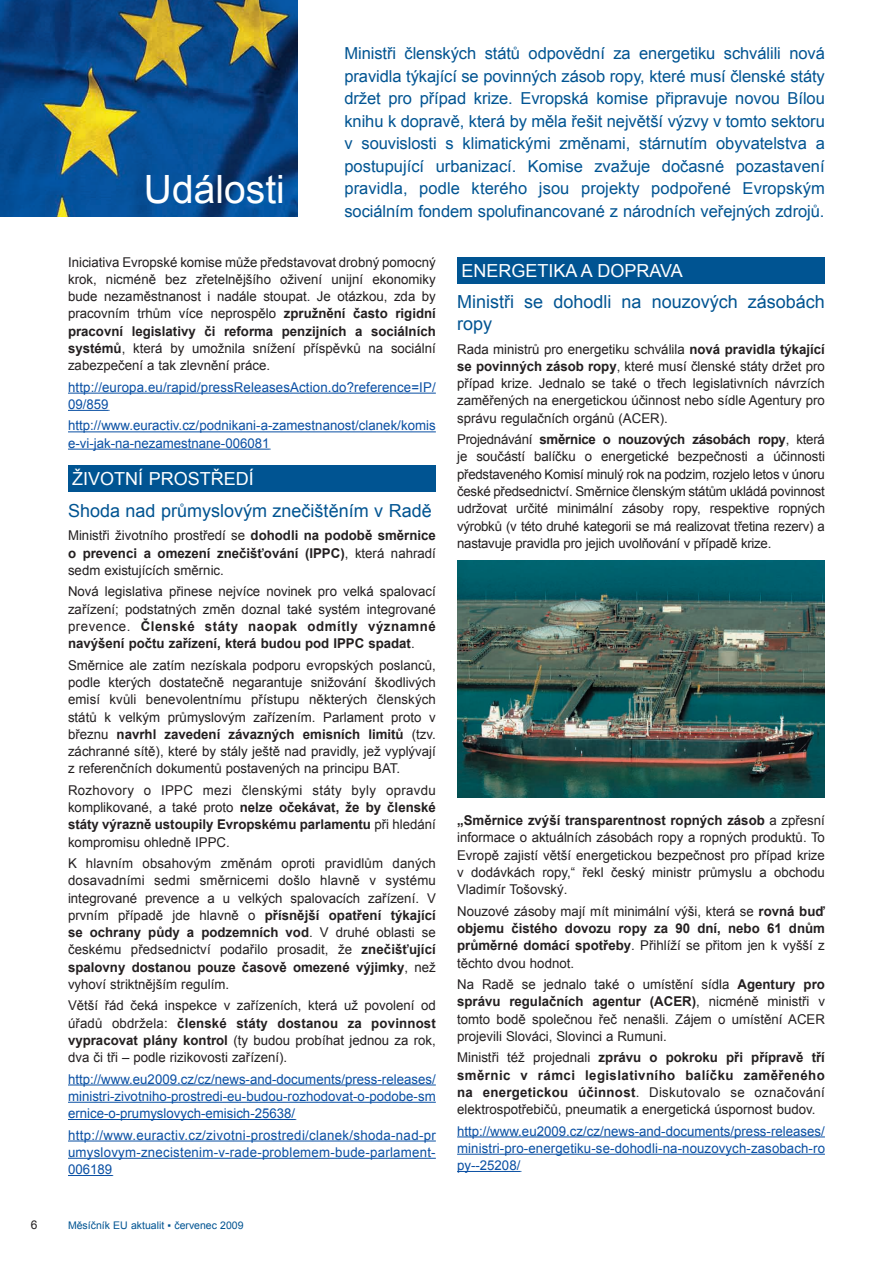
<style>
.page{position:relative;width:893px;height:1263px;background:#fff}
.page>*{position:absolute;margin:0;border:0;box-sizing:border-box;transform-origin:0 0}
.t1{font:39px "Arial";color:#fff}
.t2{font:18px/22.5px "Arial";color:#005492}
.t3{font:18px "Arial";color:#fff}
.t4{font:16.5px/22.5px "Arial";letter-spacing:-.005em;color:#005492;text-align:justify}
.t5{font:13.5px/17.2px "Arial";color:#231f20;text-align:justify}
.t6{font:13.5px/17.2px "Arial";letter-spacing:.005em;color:#094fa3;text-align:justify}
.t7{font:12px "Arial";color:#231f20}
.t8{font:10.5px "Arial";color:#005492}
.s1{font-weight:700}
</style>
<div class="page">
<img style="left:0;top:0;width:298px;height:217px">
<hr style="left:68px;top:393px;width:368px;height:1px;background:#094fa3">
<hr style="left:68px;top:410px;width:40px;height:1px;background:#094fa3">
<hr style="left:68px;top:431px;width:368px;height:1px;background:#094fa3">
<hr style="left:68px;top:449px;width:202px;height:1px;background:#094fa3">
<hr style="left:68px;top:1084px;width:368px;height:1px;background:#094fa3">
<hr style="left:68px;top:1102px;width:368px;height:1px;background:#094fa3">
<hr style="left:68px;top:1119px;width:227px;height:1px;background:#094fa3">
<hr style="left:68px;top:1140px;width:368px;height:1px;background:#094fa3">
<hr style="left:68px;top:1158px;width:368px;height:1px;background:#094fa3">
<hr style="left:68px;top:1175px;width:44px;height:1px;background:#094fa3">
<hr style="left:457px;top:1136px;width:368px;height:1px;background:#094fa3">
<hr style="left:457px;top:1154px;width:368px;height:1px;background:#094fa3">
<hr style="left:457px;top:1171px;width:63px;height:1px;background:#094fa3">
<div style="left:68px;top:466px;width:368px;height:26px;background:#005492"></div>
<img style="left:458px;top:561px;width:367px;height:236px">
<div style="left:457px;top:257px;width:368px;height:27px;background:#005492"></div>
<p class="t7" style="left:31px;top:1217px;width:8px">6</p>
<h1 class="t1" style="left:144px;top:163px;width:142px">Události</h1>
<p class="t4" style="left:344px;top:42px;width:482px">Ministři členských států odpovědní za energetiku schválili nová pravidla týkající se povinných zásob ropy, které musí členské státy držet pro případ krize. Evropská komise připravuje novou Bílou knihu k dopravě, která by měla řešit největší výzvy v tomto sektoru v souvislosti s klimatickými změnami, stárnutím obyvatelstva a postupující urbanizací. Komise zvažuje dočasné pozastavení pravidla, podle kterého jsou projekty podpořené Evropským sociálním fondem spolufinancované z národních veřejných zdrojů.</p>
<p class="t5" style="left:68px;top:253px;width:369px">Iniciativa Evropské komise může představovat drobný pomocný krok, nicméně bez zřetelnějšího oživení unijní ekonomiky bude nezaměstnanost i nadále stoupat. Je otázkou, zda by pracovním trhům více neprospělo <span class="s1">zpružnění často rigidní pracovní legislativy či reforma penzijních a sociálních systémů</span>, která by umožnila snížení příspěvků na sociální zabezpečení a tak zlevnění práce.</p>
<p class="t6" style="left:68px;top:378px;width:369px">http://europa.eu/rapid/pressReleasesAction.do?reference=IP/<br>09/859</p>
<p class="t6" style="left:68px;top:417px;width:369px">http://www.euractiv.cz/podnikani-a-zamestnanost/clanek/komis e-vi-jak-na-nezamestnane-006081</p>
<h2 class="t3" style="left:72px;top:467px;width:183px">ŽIVOTNÍ PROSTŘEDÍ</h2>
<h2 class="t2" style="left:68px;top:499px;width:365px">Shoda nad průmyslovým znečištěním v Radě</h2>
<p class="t5" style="left:68px;top:527px;width:369px">Ministři životního prostředí se <span class="s1">dohodli na podobě směrnice o prevenci a omezení znečišťování (IPPC)</span>, která nahradí sedm existujících směrnic.</p>
<p class="t5" style="left:68px;top:583px;width:369px">Nová legislativa přinese nejvíce novinek pro velká spalovací zařízení; podstatných změn doznal také systém integrované prevence. <span class="s1">Členské státy naopak odmítly významné navýšení počtu zařízení, která budou pod IPPC spadat</span>.</p>
<p class="t5" style="left:68px;top:656px;width:369px">Směrnice ale zatím nezískala podporu evropských poslanců, podle kterých dostatečně negarantuje snižování škodlivých emisí kvůli benevolentnímu přístupu některých členských států k velkým průmyslovým zařízením. Parlament proto v březnu <span class="s1">navrhl zavedení závazných emisních limitů</span> (tzv. záchranné sítě), které by stály ještě nad pravidly, jež vyplývají z referenčních dokumentů postavených na principu BAT.</p>
<p class="t5" style="left:68px;top:781px;width:369px">Rozhovory o IPPC mezi členskými státy byly opravdu komplikované, a také proto <span class="s1">nelze očekávat, že by členské státy výrazně ustoupily Evropskému parlamentu</span> při hledání kompromisu ohledně IPPC.</p>
<p class="t5" style="left:68px;top:855px;width:369px">K hlavním obsahovým změnám oproti pravidlům daných dosavadními sedmi směrnicemi došlo hlavně v systému integrované prevence a u velkých spalovacích zařízení. V prvním případě jde hlavně o <span class="s1">přísnější opatření týkající se ochrany půdy a podzemních vod</span>. V druhé oblasti se českému předsednictví podařilo prosadit, že <span class="s1">znečišťující spalovny dostanou pouze časově omezené výjimky</span>, než vyhoví striktnějším regulím.</p>
<p class="t5" style="left:68px;top:997px;width:369px">Větší řád čeká inspekce v zařízeních, která už povolení od úřadů obdržela: <span class="s1">členské státy dostanou za povinnost vypracovat plány kontrol</span> (ty budou probíhat jednou za rok, dva či tři – podle rizikovosti zařízení).</p>
<p class="t6" style="left:68px;top:1070px;width:369px">http://www.eu2009.cz/cz/news-and-documents/press-releases/ ministri-zivotniho-prostredi-eu-budou-rozhodovat-o-podobe-sm ernice-o-prumyslovych-emisich-25638/</p>
<p class="t6" style="left:68px;top:1126px;width:369px">http://www.euractiv.cz/zivotni-prostredi/clanek/shoda-nad-pr umyslovym-znecistenim-v-rade-problemem-bude-parlament-006189</p>
<p class="t8" style="left:68px;top:1218px;width:177px">Měsíčník EU aktualit ▪ červenec 2009</p>
<h2 class="t3" style="left:461px;top:259px;width:223px">ENERGETIKA A DOPRAVA</h2>
<h2 class="t2" style="left:457px;top:290px;width:369px">Ministři se dohodli na nouzových zásobách ropy</h2>
<p class="t5" style="left:457px;top:340px;width:369px">Rada ministrů pro energetiku schválila <span class="s1">nová pravidla týkající se povinných zásob ropy</span>, které musí členské státy držet pro případ krize. Jednalo se také o třech legislativních návrzích zaměřených na energetickou účinnost nebo sídle Agentury pro správu regulačních orgánů (ACER).</p>
<p class="t5" style="left:457px;top:431px;width:369px">Projednávání <span class="s1">směrnice o nouzových zásobách ropy</span>, která je součástí balíčku o energetické bezpečnosti a účinnosti představeného Komisí minulý rok na podzim, rozjelo letos v únoru české předsednictví. Směrnice členským státům ukládá povinnost udržovat určité minimální zásoby ropy, respektive ropných výrobků (v této druhé kategorii se má realizovat třetina rezerv) a nastavuje pravidla pro jejich uvolňování v případě krize.</p>
<p class="t5" style="left:457px;top:812px;width:369px"><span class="s1">„Směrnice zvýší transparentnost ropných zásob</span> a zpřesní informace o aktuálních zásobách ropy a ropných produktů. To Evropě zajistí větší energetickou bezpečnost pro případ krize v dodávkách ropy,“ řekl český ministr průmyslu a obchodu Vladimír Tošovský.</p>
<p class="t5" style="left:457px;top:902px;width:369px">Nouzové zásoby mají mít minimální výši, která se <span class="s1">rovná buď objemu čistého dovozu ropy za 90 dní, nebo 61 dnům průměrné domácí spotřeby</span>. Přihlíží se přitom jen k vyšší z těchto dvou hodnot.</p>
<p class="t5" style="left:457px;top:976px;width:369px">Na Radě se jednalo také o umístění sídla <span class="s1">Agentury pro správu regulačních agentur (ACER)</span>, nicméně ministři v tomto bodě společnou řeč nenašli. Zájem o umístění ACER projevili Slováci, Slovinci a Rumuni.</p>
<p class="t5" style="left:457px;top:1049px;width:369px">Ministři též projednali <span class="s1">zprávu o pokroku při přípravě tří směrnic v rámci legislativního balíčku zaměřeného na energetickou účinnost</span>. Diskutovalo se označování elektrospotřebičů, pneumatik a energetická úspornost budov.</p>
<p class="t6" style="left:457px;top:1122px;width:369px">http://www.eu2009.cz/cz/news-and-documents/press-releases/ ministri-pro-energetiku-se-dohodli-na-nouzovych-zasobach-ro py--25208/</p>
</div>
